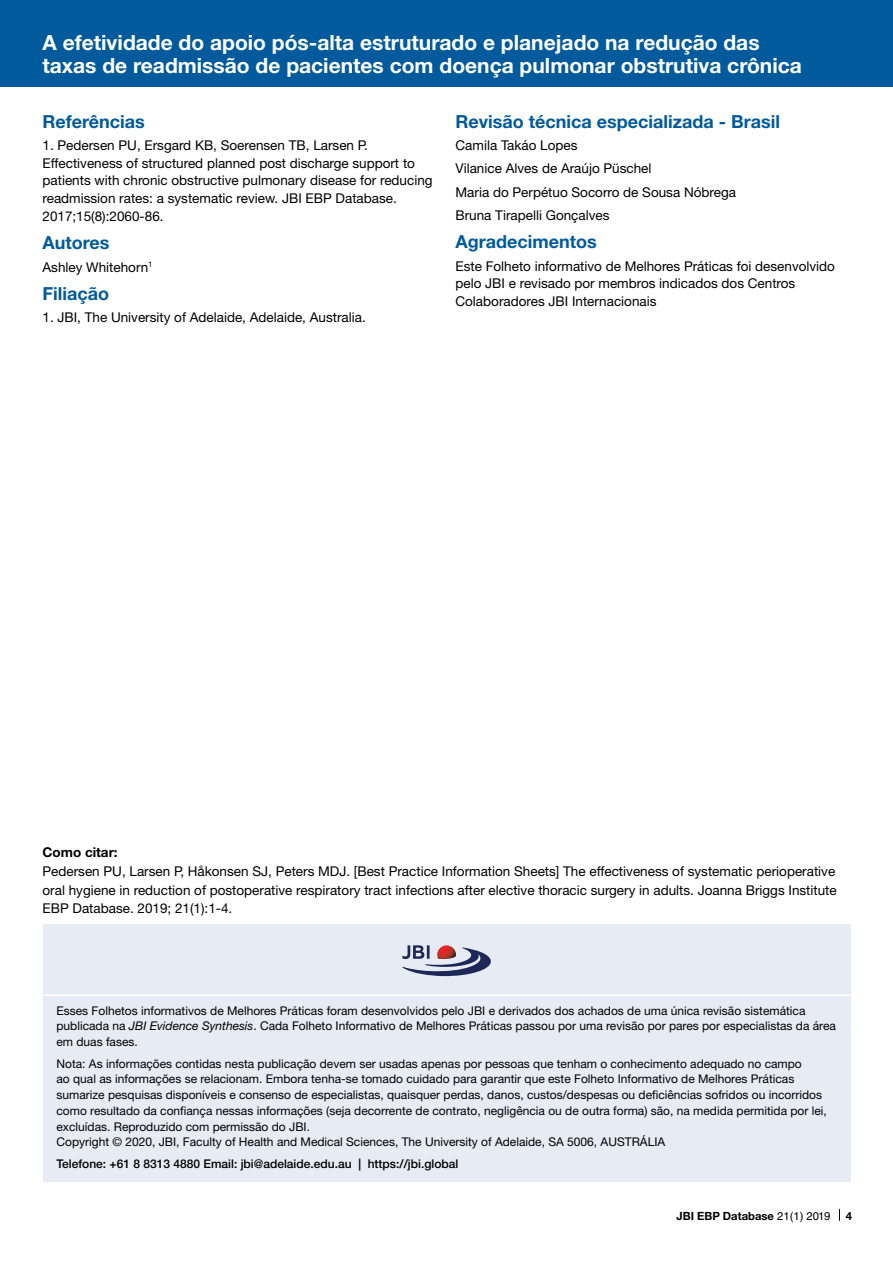
<style>
.page{position:relative;width:893px;height:1263px;background:#fff}
.page>*{position:absolute;margin:0;border:0;box-sizing:border-box;transform-origin:0 0}
.t1{font:700 21px/22.5px "Helvetica Neue LT Std";color:#fff}
.t2{font:700 18px "Helvetica Neue LT Std";color:#005a9c}
.t3{font:13.5px/17.7px "Helvetica Neue LT Std";color:#000}
.t4{font:700 13.5px "Helvetica Neue LT Std";color:#000}
.t5{font:12px/15.8px "Helvetica Neue LT Std";color:#000}
.t6{font:500 12px "Helvetica Neue LT Std";color:#000}
.t7{font:700 11.25px "Helvetica Neue";color:#000}
.s1{font-style:italic}
.s2{font-family:"Helvetica LT Std";font-weight:400}
</style>
<div class="page">
<svg style="left:839px;top:1209px;width:1px;height:12px"></svg>
<div style="left:0;top:0;width:893px;height:87px;background:#005a9c"></div>
<div style="left:43px;top:924px;width:807px;height:258px;background:#e7ebf4"></div>
<hr style="left:43px;top:994px;width:808px;height:2px;background:#fff">
<svg style="left:402px;top:945px;width:89px;height:31px"></svg>
<h1 class="t1" style="left:43px;top:31px;width:761px">A efetividade do apoio pós-alta estruturado e planejado na redução das taxas de readmissão de pacientes com doença pulmonar obstrutiva crônica</h1>
<h2 class="t2" style="left:43px;top:110px;width:104px">Referências</h2>
<p class="t3" style="left:43px;top:136px;width:392px">1. Pedersen PU, Ersgard KB, Soerensen TB, Larsen P.<br>Effectiveness of structured planned post discharge support to patients with chronic obstructive pulmonary disease for reducing readmission rates: a systematic review. JBI EBP Database.<br>2017;15(8):2060-86.</p>
<h2 class="t2" style="left:43px;top:232px;width:69px">Autores</h2>
<p class="t3" style="left:43px;top:258px;width:112px">Ashley Whitehorn<sup>1</sup></p>
<h2 class="t2" style="left:43px;top:282px;width:68px">Filiação</h2>
<p class="t3" style="left:43px;top:309px;width:325px">1. JBI, The University of Adelaide, Adelaide, Australia.</p>
<h2 class="t2" style="left:455px;top:110px;width:326px">Revisão técnica especializada - Brasil</h2>
<p class="t3" style="left:455px;top:133px;width:282px;line-height:23.2px">Camila Takáo Lopes<br>Vilanice Alves de Araújo Püschel<br>Maria do Perpétuo Socorro de Sousa Nóbrega<br>Bruna Tirapelli Gonçalves</p>
<h2 class="t2" style="left:455px;top:231px;width:143px">Agradecimentos</h2>
<p class="t3" style="left:455px;top:257px;width:381px">Este Folheto informativo de Melhores Práticas foi desenvolvido pelo JBI e revisado por membros indicados dos Centros<br>Colaboradores JBI Internacionais</p>
<p class="t4" style="left:43px;top:844px;width:77px">Como citar:</p>
<p class="t3" style="left:43px;top:861px;width:796px;line-height:18.8px;text-align:justify">Pedersen PU, Larsen P, Håkonsen SJ, Peters MDJ. [Best Practice Information Sheets] The effectiveness of systematic perioperative oral hygiene in reduction of postoperative respiratory tract infections after elective thoracic surgery in adults. Joanna Briggs Institute EBP Database. 2019; 21(1):1-4.</p>
<p class="t5" style="left:56px;top:1002px;width:781px">Esses Folhetos informativos de Melhores Práticas foram desenvolvidos pelo JBI e derivados dos achados de uma única revisão sistemática publicada na <span class="s1">JBI Evidence Synthesis</span>. Cada Folheto Informativo de Melhores Práticas passou por uma revisão por pares por especialistas da área em duas fases.</p>
<p class="t5" style="left:56px;top:1055px;width:772px">Nota: As informações contidas nesta publicação devem ser usadas apenas por pessoas que tenham o conhecimento adequado no campo<br>ao qual as informações se relacionam. Embora tenha-se tomado cuidado para garantir que este Folheto Informativo de Melhores Práticas sumarize pesquisas disponíveis e consenso de especialistas, quaisquer perdas, danos, custos/despesas ou deficiências sofridos ou incorridos como resultado da confiança nessas informações (seja decorrente de contrato, negligência ou de outra forma) são, na medida permitida por lei, excluídas. Reproduzido com permissão do JBI.<br>Copyright © 2020, JBI, Faculty of Health and Medical Sciences, The University of Adelaide, SA 5006, AUSTRÁLIA</p>
<p class="t6" style="left:56px;top:1157px;width:403px">Telefone: +61 8 8313 4880 Email: jbi@adelaide.edu.au | https://jbi.global</p>
<p class="t7" style="left:676px;top:1208px;width:155px">JBI EBP Database <span class="s2">21(1) 2019</span></p>
<p class="t7" style="left:846px;top:1208px;width:8px">4</p>
</div>
